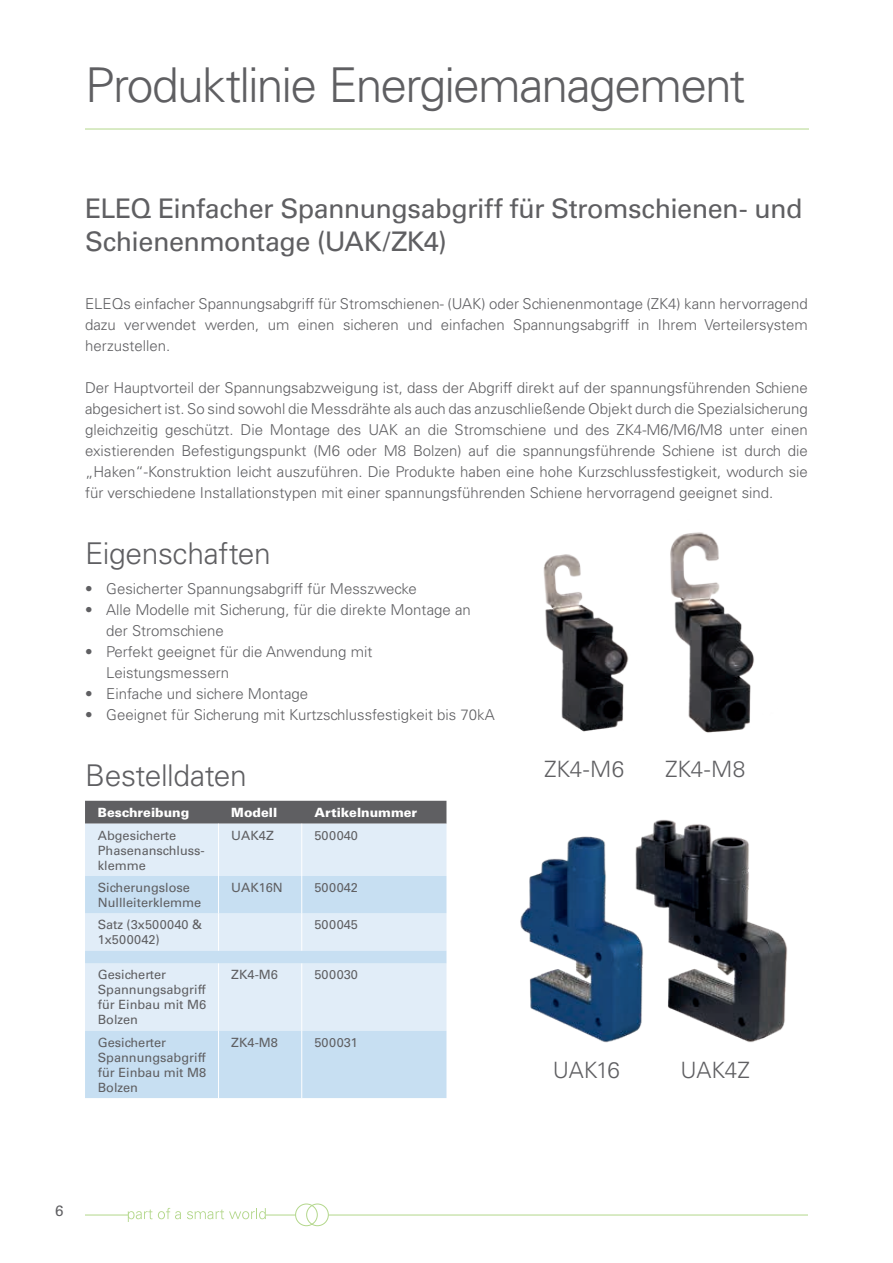
<style>
.page{position:relative;width:893px;height:1263px;background:#fff}
.page>*{position:absolute;margin:0;border:0;box-sizing:border-box;transform-origin:0 0}
.t1{font:300 48px "Univers";letter-spacing:-.035em;color:#5f5f62}
.t2{font:300 30px "Univers";letter-spacing:-.015em;color:#5f5f62}
.t3{font:27px/33px "Univers";letter-spacing:-.02em;color:#5f5f62}
.t4{font:300 22.5px "Univers";letter-spacing:-.01em;color:#5f5f62}
.t5{font:300 15px/21px "Univers";color:#5f5f62;text-align:justify}
.t6{font:15px "Univers";color:#5f5f62}
.t7{font:12.75px/15px "Univers";color:#5f5f62}
.t8{font:900 12.75px "Univers";color:#fff}
</style>
<div class="page">
<hr style="left:85px;top:129px;width:724px;height:1px;background:#b3d78b">
<img style="left:649px;top:819px;width:139px;height:224px">
<img style="left:520px;top:834px;width:129px;height:209px">
<img style="left:543px;top:554px;width:86px;height:178px">
<img style="left:670px;top:532px;width:84px;height:201px">
<div style="left:85px;top:801px;width:361px;height:23px;background:#5f5f62"></div>
<div style="left:85px;top:824px;width:361px;height:52px;background:#e1edf8"></div>
<svg style="left:85px;top:876px;width:361px;height:222px;fill:#c7dff2"></svg>
<hr style="left:218px;top:824px;width:1px;height:52px;background:#fff">
<hr style="left:301px;top:824px;width:1px;height:52px;background:#fff">
<hr style="left:218px;top:876px;width:1px;height:37px;background:#fff">
<hr style="left:301px;top:876px;width:1px;height:37px;background:#fff">
<hr style="left:218px;top:913px;width:1px;height:38px;background:#fff">
<hr style="left:301px;top:913px;width:1px;height:38px;background:#fff">
<hr style="left:218px;top:963px;width:1px;height:68px;background:#fff">
<hr style="left:301px;top:963px;width:1px;height:68px;background:#fff">
<hr style="left:218px;top:1031px;width:1px;height:67px;background:#fff">
<hr style="left:301px;top:1031px;width:1px;height:67px;background:#fff">
<div style="left:295px;top:1203px;width:23px;height:23px;border:1px solid #b3d78b;border-radius:50%"></div>
<div style="left:306px;top:1203px;width:23px;height:23px;border:1px solid #b3d78b;border-radius:50%"></div>
<hr style="left:266px;top:1214px;width:30px;height:1px;background:#b3d78b">
<hr style="left:85px;top:1214px;width:43px;height:1px;background:#b3d78b">
<hr style="left:329px;top:1214px;width:479px;height:1px;background:#b3d78b">
<svg style="left:128px;top:1208px;width:53px;height:14px"></svg>
<svg style="left:187px;top:1208px;width:79px;height:11px"></svg>
<h1 class="t1" style="left:85px;top:56px;width:662px">Produktlinie Energiemanagement</h1>
<h3 class="t3" style="left:85px;top:192px;width:719px">ELEQ Einfacher Spannungsabgriff für Stromschienen- und<br>Schienenmontage (UAK/ZK4)</h3>
<p class="t5" style="left:85px;top:293px;width:724px">ELEQs einfacher Spannungsabgriff für Stromschienen- (UAK) oder Schienenmontage (ZK4) kann hervorragend dazu verwendet werden, um einen sicheren und einfachen Spannungsabgriff in Ihrem Verteilersystem herzustellen.</p>
<p class="t5" style="left:85px;top:377px;width:724px">Der Hauptvorteil der Spannungsabzweigung ist, dass der Abgriff direkt auf der spannungsführenden Schiene abgesichert ist. So sind sowohl die Messdrähte als auch das anzuschließende Objekt durch die Spezialsicherung gleichzeitig geschützt. Die Montage des UAK an die Stromschiene und des ZK4-M6/M6/M8 unter einen existierenden Befestigungspunkt (M6 oder M8 Bolzen) auf die spannungsführende Schiene ist durch die „Haken“-Konstruktion leicht auszuführen. Die Produkte haben eine hohe Kurzschlussfestigkeit, wodurch sie für verschiedene Installationstypen mit einer spannungsführenden Schiene hervorragend geeignet sind.</p>
<h2 class="t2" style="left:85px;top:536px;width:187px">Eigenschaften</h2>
<p class="t5" style="left:85px;top:578px;width:333px">• Gesicherter Spannungsabgriff für Messzwecke</p>
<p class="t5" style="left:106px;top:599px;width:366px;text-indent:-21px">• Alle Modelle mit Sicherung, für die direkte Montage an der Stromschiene</p>
<p class="t5" style="left:106px;top:641px;width:268px;text-indent:-21px">• Perfekt geeignet für die Anwendung mit<br>Leistungsmessern</p>
<p class="t5" style="left:85px;top:683px;width:225px">• Einfache und sichere Montage</p>
<p class="t5" style="left:85px;top:704px;width:411px">• Geeignet für Sicherung mit Kurtzschlussfestigkeit bis 70kA</p>
<h2 class="t2" style="left:85px;top:757px;width:163px">Bestelldaten</h2>
<p class="t8" style="left:98px;top:805px;width:93px">Beschreibung</p>
<p class="t8" style="left:231px;top:805px;width:48px">Modell</p>
<p class="t8" style="left:314px;top:805px;width:104px">Artikelnummer</p>
<p class="t7" style="left:98px;top:828px;width:109px">Abgesicherte<br>Phasenanschluss&shy;klemme</p>
<p class="t7" style="left:231px;top:828px;width:44px">UAK4Z</p>
<p class="t7" style="left:314px;top:828px;width:45px">500040</p>
<p class="t7" style="left:98px;top:880px;width:105px">Sicherungslose<br>Nullleiterklemme</p>
<p class="t7" style="left:231px;top:880px;width:53px">UAK16N</p>
<p class="t7" style="left:314px;top:880px;width:45px">500042</p>
<p class="t7" style="left:98px;top:917px;width:106px">Satz (3x500040 &amp;<br>1x500042)</p>
<p class="t7" style="left:314px;top:917px;width:45px">500045</p>
<p class="t7" style="left:98px;top:967px;width:110px">Gesicherter<br>Spannungsabgriff für Einbau mit M6<br>Bolzen</p>
<p class="t7" style="left:231px;top:967px;width:48px">ZK4-M6</p>
<p class="t7" style="left:314px;top:967px;width:45px">500030</p>
<p class="t7" style="left:98px;top:1035px;width:110px">Gesicherter<br>Spannungsabgriff für Einbau mit M8<br>Bolzen</p>
<p class="t7" style="left:231px;top:1035px;width:48px">ZK4-M8</p>
<p class="t7" style="left:314px;top:1035px;width:45px">500031</p>
<h3 class="t4" style="left:544px;top:755px;width:82px">ZK4-M6</h3>
<h3 class="t4" style="left:665px;top:755px;width:82px">ZK4-M8</h3>
<h3 class="t4" style="left:553px;top:1056px;width:69px">UAK16</h3>
<h3 class="t4" style="left:681px;top:1056px;width:71px">UAK4Z</h3>
<p class="t6" style="left:55px;top:1201px;width:10px">6</p>
</div>
